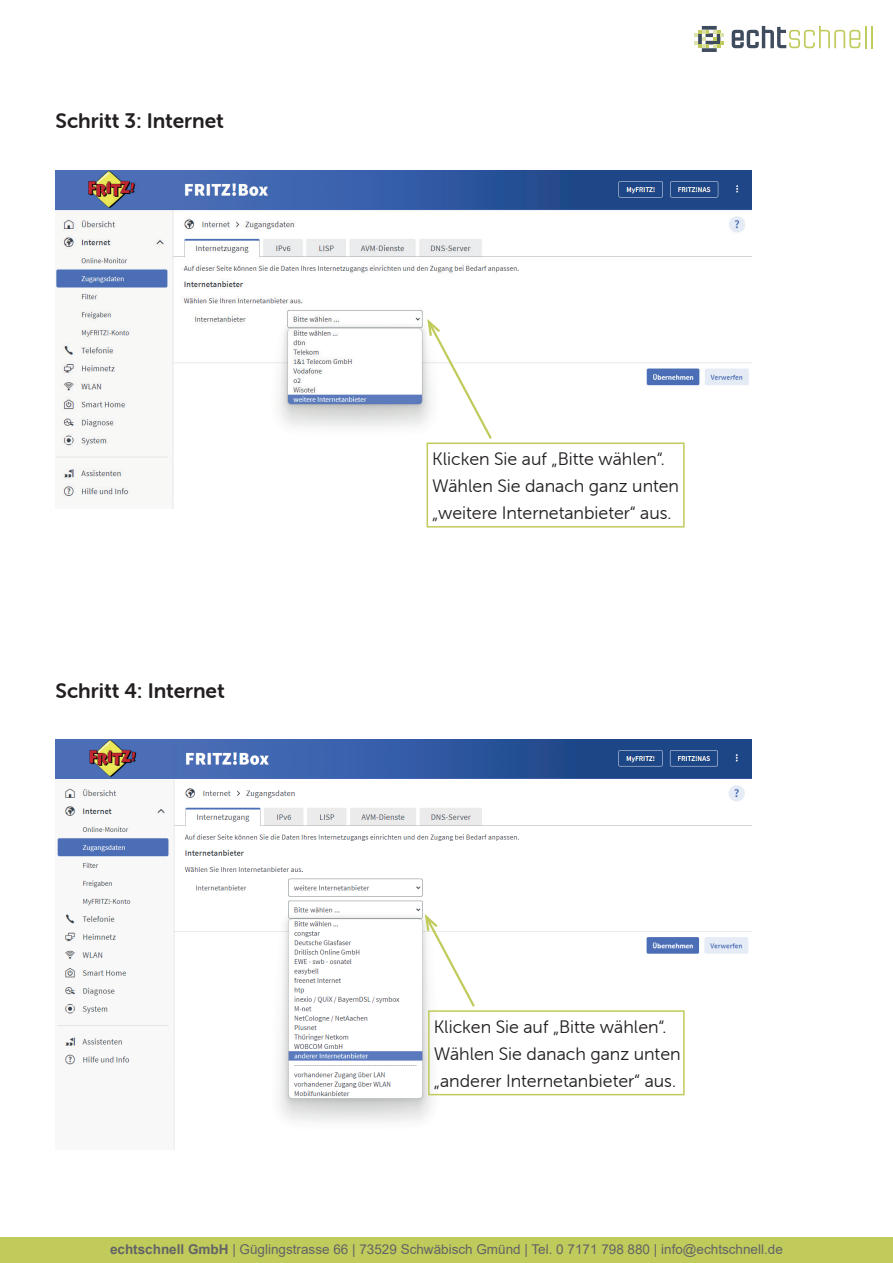
<style>
.page{position:relative;width:893px;height:1263px;background:#fff}
.page>*{position:absolute;margin:0;border:0;box-sizing:border-box;transform-origin:0 0}
.t1{font:21px "Museo Sans Rounded 700";color:#231f20}
.t2{font:18px/27px "Museo Sans Rounded 300";color:#231f20}
.t3{font:13.5px "Arial";color:#636366}
.s1{font-weight:700}
</style>
<div class="page">
<svg style="left:694px;top:26px;width:30px;height:26px"></svg>
<svg style="left:732px;top:26px;width:134px;height:22px"></svg>
<hr style="left:871px;top:26px;width:2px;height:22px;background:#c1cb5b">
<div style="left:0;top:1237px;width:893px;height:26px;background:#c1cb5b"></div>
<img style="left:56px;top:170px;width:695px;height:338px">
<img style="left:56px;top:740px;width:695px;height:409px">
<div style="left:427px;top:442px;width:258px;height:86px;border:2px solid #c1cb5b"></div>
<div style="left:428px;top:1010px;width:257px;height:85px;border:2px solid #c1cb5b"></div>
<svg style="left:426px;top:316px;width:68px;height:125px"></svg>
<svg style="left:423px;top:911px;width:54px;height:98px"></svg>
<p class="t1" style="left:56px;top:109px;width:170px">Schritt 3: Internet</p>
<p class="t1" style="left:56px;top:679px;width:171px">Schritt 4: Internet</p>
<p class="t2" style="left:432px;top:445px;width:248px">Klicken Sie auf „Bitte wählen“.<br>Wählen Sie danach ganz unten „weitere Internetanbieter“ aus.</p>
<p class="t2" style="left:434px;top:1013px;width:248px">Klicken Sie auf „Bitte wählen“.<br>Wählen Sie danach ganz unten „anderer Internetanbieter“ aus.</p>
<p class="t3" style="left:110px;top:1240px;width:674px"><span class="s1">echtschnell GmbH</span> | Güglingstrasse 66 | 73529 Schwäbisch Gmünd | Tel. 0 7171 798 880 | info@echtschnell.de</p>
</div>
